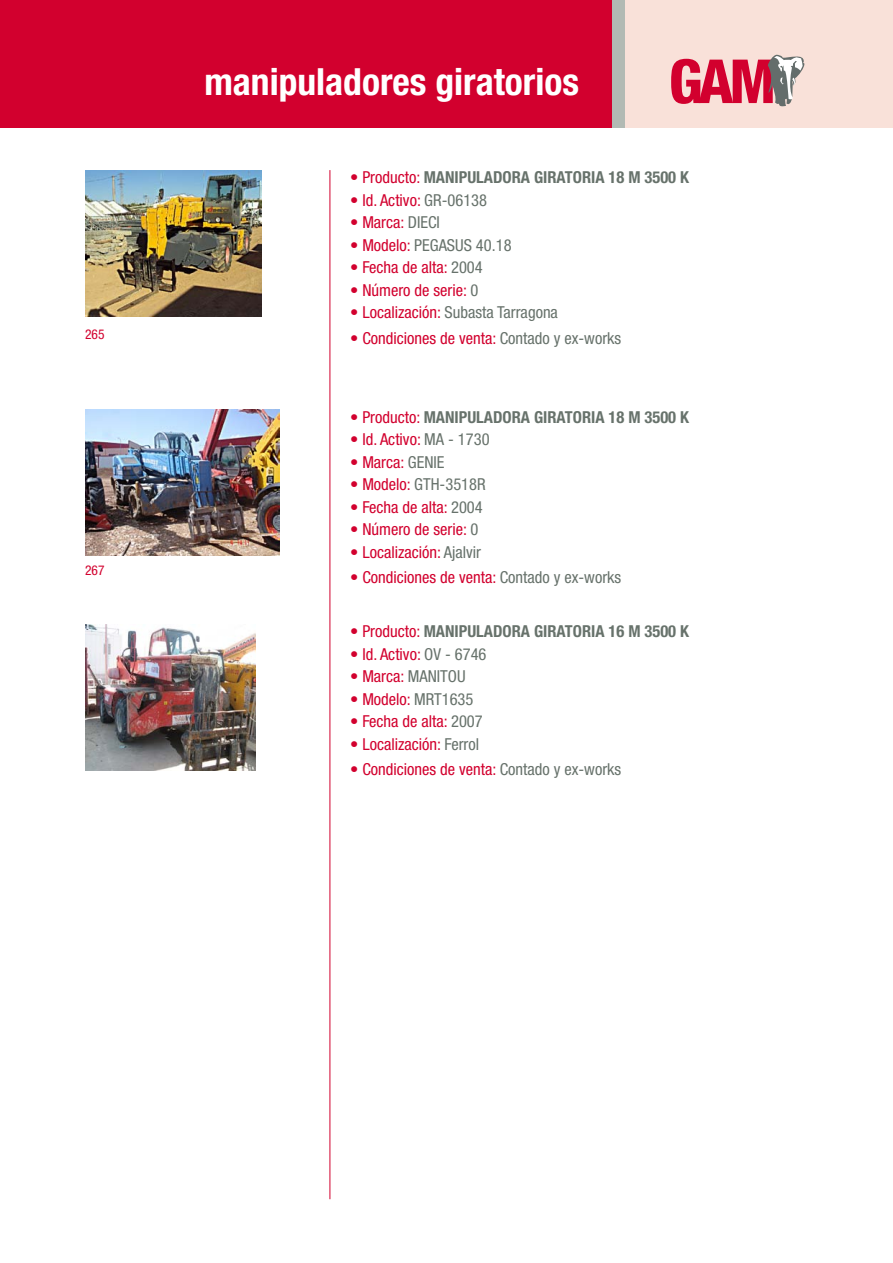
<style>
.page{position:relative;width:893px;height:1263px;background:#fff}
.page>*{position:absolute;margin:0;border:0;box-sizing:border-box;transform-origin:0 0}
.t1{font:700 condensed 37.5px "Helvetica Neue";color:#fff}
.t2{font:condensed 16.5px "Helvetica Neue";color:#d2002e}
.t3{font:700 condensed 16.5px "Helvetica Neue";color:#67726b}
.t4{font:condensed 16.5px "Helvetica Neue";color:#67726b}
.t5{font:condensed 13.5px "Helvetica Neue";color:#d2002e}
.s1{font-weight:400;color:#d2002e}
.s2{color:#67726b}
.s3{color:#d2002e}
</style>
<div class="page">
<div style="left:0;top:0;width:612px;height:128px;background:#d2002e"></div>
<div style="left:612px;top:0;width:281px;height:128px;background:#b2bab4"></div>
<div style="left:625px;top:0;width:268px;height:128px;background:#f9e1d9"></div>
<img style="left:85px;top:409px;width:195px;height:147px">
<img style="left:85px;top:624px;width:171px;height:146px">
<img style="left:85px;top:170px;width:177px;height:146px">
<hr style="left:330px;top:170px;width:1px;height:1029px;background:#d2002e">
<svg style="left:671px;top:54px;width:134px;height:53px"></svg>
<p class="t5" style="left:85px;top:326px;width:21px">265</p>
<p class="t5" style="left:85px;top:562px;width:21px">267</p>
<h1 class="t1" style="left:204px;top:59px;width:376px">manipuladores giratorios</h1>
<p class="t3" style="left:350px;top:167px;width:340px"><span class="s1">• Producto:</span> MANIPULADORA GIRATORIA 18 M 3500 K</p>
<p class="t2" style="left:350px;top:190px;width:138px">• Id. Activo: <span class="s2">GR-06138</span></p>
<p class="t2" style="left:350px;top:213px;width:91px">• Marca: <span class="s2">DIECI</span></p>
<p class="t4" style="left:350px;top:235px;width:163px"><span class="s3">• Modelo:</span> PEGASUS 40.18</p>
<p class="t2" style="left:350px;top:258px;width:134px">• Fecha de alta: <span class="s2">2004</span></p>
<p class="t2" style="left:350px;top:280px;width:130px">• Número de serie: <span class="s2">0</span></p>
<p class="t4" style="left:350px;top:303px;width:209px"><span class="s3">• Localización:</span> Subasta Tarragona</p>
<p class="t2" style="left:350px;top:328px;width:273px">• Condiciones de venta: <span class="s2">Contado y ex-works</span></p>
<p class="t3" style="left:350px;top:407px;width:340px"><span class="s1">• Producto:</span> MANIPULADORA GIRATORIA 18 M 3500 K</p>
<p class="t2" style="left:350px;top:430px;width:141px">• Id. Activo: <span class="s2">MA - 1730</span></p>
<p class="t2" style="left:350px;top:452px;width:96px">• Marca: <span class="s2">GENIE</span></p>
<p class="t4" style="left:350px;top:475px;width:137px"><span class="s3">• Modelo:</span> GTH-3518R</p>
<p class="t2" style="left:350px;top:497px;width:134px">• Fecha de alta: <span class="s2">2004</span></p>
<p class="t2" style="left:350px;top:520px;width:130px">• Número de serie: <span class="s2">0</span></p>
<p class="t2" style="left:350px;top:542px;width:133px">• Localización: <span class="s2">Ajalvir</span></p>
<p class="t2" style="left:350px;top:568px;width:273px">• Condiciones de venta: <span class="s2">Contado y ex-works</span></p>
<p class="t3" style="left:350px;top:621px;width:340px"><span class="s1">• Producto:</span> MANIPULADORA GIRATORIA 16 M 3500 K</p>
<p class="t2" style="left:350px;top:644px;width:138px">• Id. Activo: <span class="s2">OV - 6746</span></p>
<p class="t2" style="left:350px;top:667px;width:117px">• Marca: <span class="s2">MANITOU</span></p>
<p class="t2" style="left:350px;top:689px;width:125px">• Modelo: <span class="s2">MRT1635</span></p>
<p class="t2" style="left:350px;top:712px;width:134px">• Fecha de alta: <span class="s2">2007</span></p>
<p class="t2" style="left:350px;top:734px;width:131px">• Localización: <span class="s2">Ferrol</span></p>
<p class="t2" style="left:350px;top:760px;width:273px">• Condiciones de venta: <span class="s2">Contado y ex-works</span></p>
</div>
